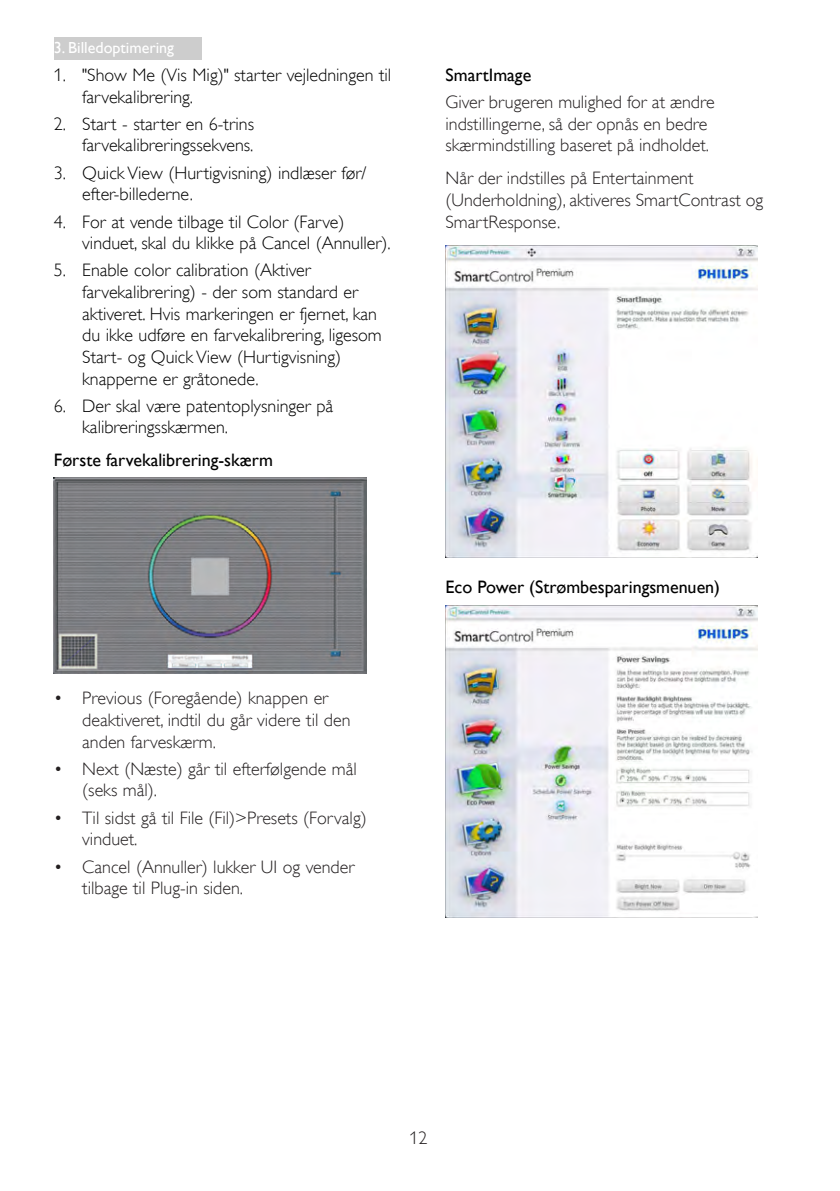
<style>
.page{position:relative;width:840px;height:1191px;background:#fff}
.page>*{position:absolute;margin:0;border:0;box-sizing:border-box;transform-origin:0 0}
.Bullet_Number_next{font:18px/21.6px "Gill Sans Alt One WGL Light";color:#000}
.Bullet{font:18px/21.6px "Gill Sans Alt One WGL Light";color:#231f20}
.chapter-paragraph{font:18px/21.6px "Gill Sans Alt One WGL Light";color:#231f20}
.Heading_3{font:18px "Gill Sans Alt One WGL";color:#000}
.Bullet_Number_1{font:18px/21.6px "Gill Sans Alt One WGL Light";color:#000}
.t1{font:16px "Gill Sans Alt One WGL";color:#fff}
</style>
<div class="page">
<div style="left:54px;top:37px;width:147px;height:23px;background:#cdcdcd"></div>
<img style="left:54px;top:478px;width:312px;height:195px">
<img style="left:445px;top:245px;width:312px;height:312px">
<img style="left:445px;top:605px;width:312px;height:312px">
<p class="t1" style="left:54px;top:36px;width:122px">3. Billedoptimering</p>
<p class="Bullet_Number_1" style="left:82px;top:64px;width:310px;text-indent:-28px">1. "Show Me (Vis Mig)" starter vejledningen til farvekalibrering.</p>
<p class="Bullet_Number_next" style="left:54px;top:113px;width:201px;text-align:right">2. Start - starter en 6-trins farvekalibreringssekvens.</p>
<p class="Bullet_Number_next" style="left:82px;top:162px;width:285px;text-indent:-28px">3. Quick View (Hurtigvisning) indlæser før/ efter-billederne.</p>
<p class="Bullet_Number_next" style="left:82px;top:211px;width:309px;text-indent:-28px">4. For at vende tilbage til Color (Farve) vinduet, skal du klikke på Cancel (Annuller).</p>
<p class="Bullet_Number_next" style="left:82px;top:260px;width:301px;text-indent:-28px">5. Enable color calibration (Aktiver farvekalibrering) - der som standard er aktiveret. Hvis markeringen er fjernet, kan du ikke udføre en farvekalibrering, ligesom Start- og Quick View (Hurtigvisning) knapperne er gråtonede.</p>
<p class="Bullet_Number_next" style="left:82px;top:395px;width:252px;text-indent:-28px">6. Der skal være patentoplysninger på kalibreringsskærmen.</p>
<p class="Heading_3" style="left:54px;top:447px;width:220px">Første farvekalibrering-skærm</p>
<p class="Bullet" style="left:82px;top:687px;width:270px;text-indent:-28px">• Previous (Foregående) knappen er deaktiveret, indtil du går videre til den anden farveskærm.</p>
<p class="Bullet" style="left:82px;top:758px;width:276px;text-indent:-28px">• Next (Næste) går til efterfølgende mål (seks mål).</p>
<p class="Bullet" style="left:82px;top:807px;width:286px;text-indent:-28px">• Til sidst gå til File (Fil)&gt;Presets (Forvalg) vinduet.</p>
<p class="Bullet" style="left:82px;top:856px;width:273px;text-indent:-28px">• Cancel (Annuller) lukker UI og vender tilbage til Plug-in siden.</p>
<p class="Heading_3" style="left:445px;top:62px;width:87px">SmartImage</p>
<p class="chapter-paragraph" style="left:445px;top:91px;width:270px">Giver brugeren mulighed for at ændre indstillingerne, så der opnås en bedre skærmindstilling baseret på indholdet.</p>
<p class="chapter-paragraph" style="left:445px;top:168px;width:319px">Når der indstilles på Entertainment (Underholdning), aktiveres SmartContrast og<br>SmartResponse.</p>
<p class="Heading_3" style="left:445px;top:574px;width:276px">Eco Power (Strømbesparingsmenuen)</p>
<p class="chapter-paragraph" style="left:409px;top:1127px;width:19px">12</p>
</div>
